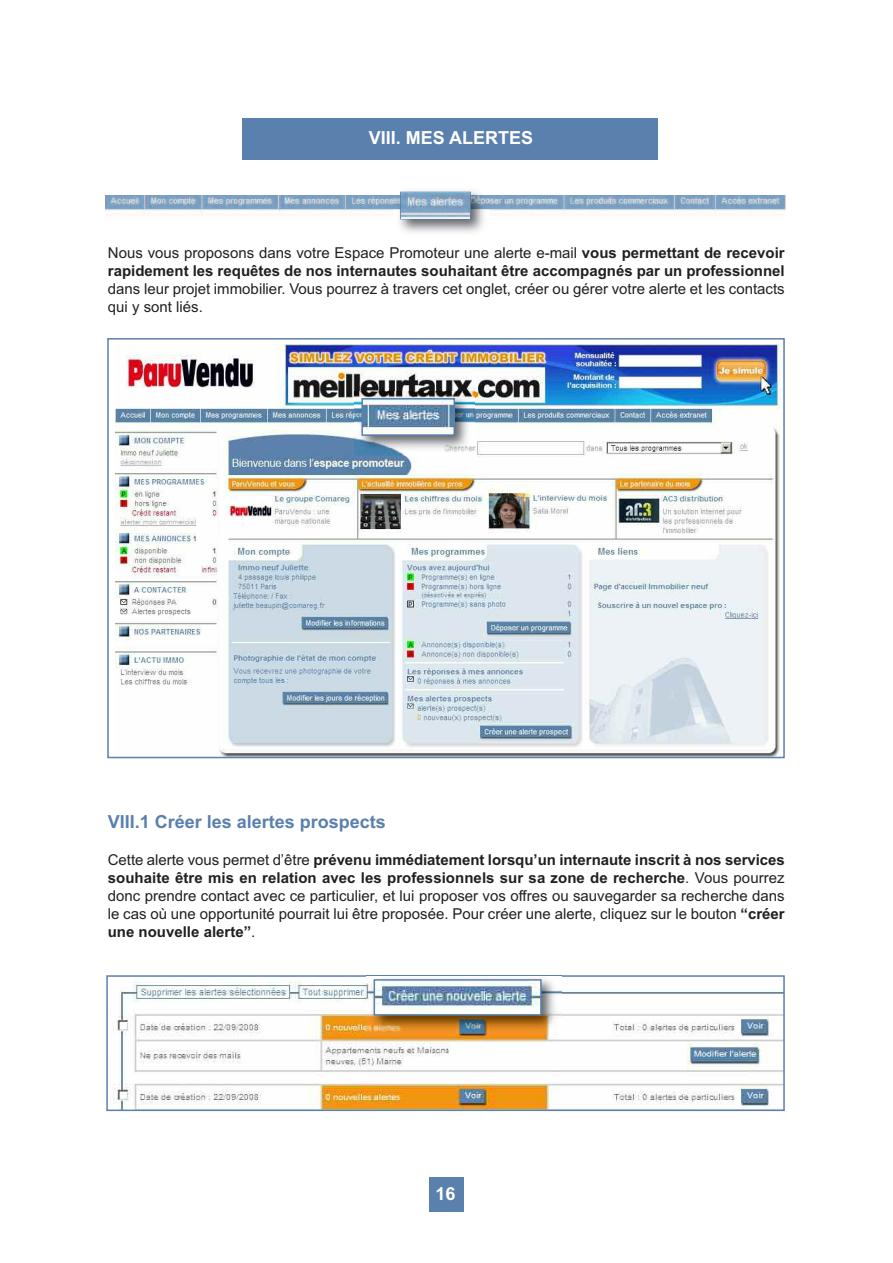
<style>
.page{position:relative;width:893px;height:1263px;background:#fff}
.page>*{position:absolute;margin:0;border:0;box-sizing:border-box;transform-origin:0 0}
.t1{font:700 18px "Arial";color:#5a80ad}
.t2{font:700 18px "Arial";color:#fff}
.t3{font:15px/18px "Arial";color:#231f20}
.t4{font:700 15px/18px "Arial";color:#231f20}
.s1{font-weight:400}
.s2{font-weight:700}
</style>
<div class="page">
<div style="left:429px;top:1178px;width:34px;height:34px;background:#5a80ad"></div>
<div style="left:243px;top:118px;width:415px;height:41px;background:#5a80ad"></div>
<img style="left:115px;top:344px;width:667px;height:411px">
<div style="left:107px;top:338px;width:678px;height:420px;border:2px solid #5a80ad"></div>
<img style="left:355px;top:391px;width:120px;height:64px">
<img style="left:364px;top:401px;width:88px;height:32px">
<div style="left:361px;top:398px;width:94px;height:38px;border:2px solid #5a80ad"></div>
<img style="left:113px;top:982px;width:669px;height:126px">
<div style="left:106px;top:975px;width:679px;height:136px;border:2px solid #5a80ad"></div>
<img style="left:366px;top:975px;width:195px;height:60px">
<img style="left:377px;top:982px;width:162px;height:30px">
<div style="left:374px;top:979px;width:168px;height:36px;border:2px solid #5a80ad"></div>
<img style="left:106px;top:195px;width:679px;height:19px">
<img style="left:399px;top:191px;width:85px;height:42px">
<img style="left:394px;top:195px;width:96px;height:23px">
<div style="left:400px;top:192px;width:71px;height:27px;border:1px solid #5a80ad"></div>
<img style="left:401px;top:193px;width:69px;height:26px">
<p class="t2" style="left:369px;top:127px;width:166px">VIII. MES ALERTES</p>
<p class="t4" style="left:108px;top:244px;width:678px"><span class="s1">Nous vous proposons dans votre Espace Promoteur une alerte e-mail</span> vous permettant de recevoir rapidement les requêtes de nos internautes souhaitant être accompagnés par un professionnel</p>
<p class="t3" style="left:108px;top:280px;width:678px">dans leur projet immobilier. Vous pourrez à travers cet onglet, créer ou gérer votre alerte et les contacts qui y sont liés.</p>
<p class="t1" style="left:108px;top:811px;width:280px">VIII.1 Créer les alertes prospects</p>
<p class="t3" style="left:108px;top:851px;width:678px;text-align:justify">Cette alerte vous permet d’être <span class="s2">prévenu immédiatement lorsqu’un internaute inscrit à nos services souhaite être mis en relation avec les professionnels sur sa zone de recherche</span>. Vous pourrez donc prendre contact avec ce particulier, et lui proposer vos offres ou sauvegarder sa recherche dans le cas où une opportunité pourrait lui être proposée. Pour créer une alerte, cliquez sur le bouton <span class="s2">“créer une nouvelle alerte”</span>.</p>
<p class="t2" style="left:435px;top:1184px;width:22px">16</p>
</div>
